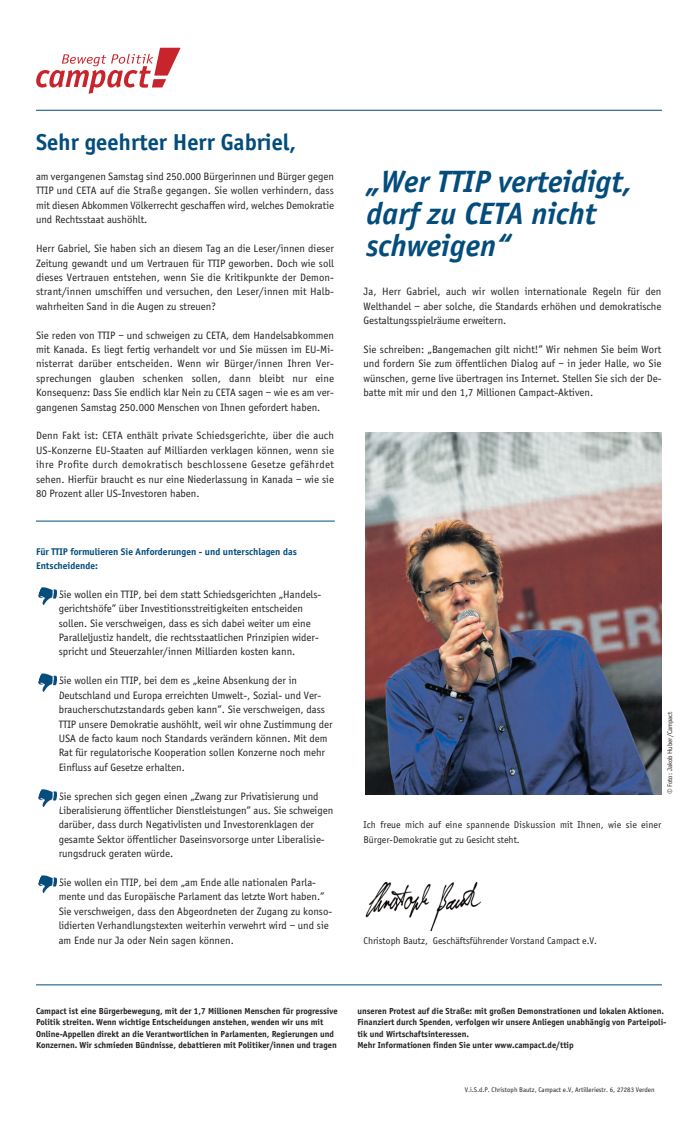
<style>
.page{position:relative;width:698px;height:1123px;background:#fff}
.page>*{position:absolute;margin:0;border:0;box-sizing:border-box;transform-origin:0 0}
.t1{font:italic 700 31.8px/31.8px "Officina Sans";color:#034c7c}
.t2{font:700 23.8px "Officina Sans";color:#034c7c}
.t3{font:11px/14.4px "Officina Sans";color:#231f20;text-align:justify}
.t4{font:10px/14.4px "Officina Sans";color:#231f20}
.t5{font:700 10px/14.4px "Officina Sans";color:#034c7c}
.t6{font:700 9px/11.5px "Officina Sans";color:#231f20}
.t7{font:7px "Officina Sans";color:#231f20}
</style>
<div class="page">
<img style="left:365px;top:881px;width:116px;height:50px">
<svg style="left:36px;top:48px;width:144px;height:46px"></svg>
<img style="left:38px;top:587px;width:19px;height:18px">
<hr style="left:36px;top:110px;width:625px;height:1px;background:#034c7c">
<img style="left:365px;top:432px;width:296px;height:362px">
<hr style="left:36px;top:520px;width:298px;height:1px;background:#034c7c">
<hr style="left:36px;top:984px;width:625px;height:1px;background:#034c7c">
<img style="left:38px;top:673px;width:19px;height:19px">
<img style="left:38px;top:789px;width:19px;height:18px">
<img style="left:38px;top:875px;width:19px;height:18px">
<h2 class="t2" style="left:36px;top:128px;width:261px">Sehr geehrter Herr Gabriel,</h2>
<p class="t3" style="left:36px;top:169px;width:299px">am vergangenen Samstag sind 250.000 Bürgerinnen und Bürger gegen TTIP und CETA auf die Straße gegangen. Sie wollen verhindern, dass mit diesen Abkommen Völkerrecht geschaffen wird, welches Demokratie und Rechtsstaat aushöhlt.</p>
<p class="t3" style="left:36px;top:241px;width:299px">Herr Gabriel, Sie haben sich an diesem Tag an die Leser/innen dieser Zeitung gewandt und um Vertrauen für TTIP geworben. Doch wie soll dieses Vertrauen entstehen, wenn Sie die Kritikpunkte der Demon&shy;strant/innen umschiffen und versuchen, den Leser/innen mit Halb&shy;wahrheiten Sand in die Augen zu streuen?</p>
<p class="t3" style="left:36px;top:328px;width:299px">Sie reden von TTIP – und schweigen zu CETA, dem Handelsabkommen mit Kanada. Es liegt fertig verhandelt vor und Sie müssen im EU-Mi&shy;nisterrat darüber entscheiden. Wenn wir Bürger/innen Ihren Ver&shy;sprechungen glauben schenken sollen, dann bleibt nur eine Konsequenz: Dass Sie endlich klar Nein zu CETA sagen – wie es am ver&shy;gangenen Samstag 250.000 Menschen von Ihnen gefordert haben.</p>
<p class="t3" style="left:36px;top:428px;width:299px">Denn Fakt ist: CETA enthält private Schiedsgerichte, über die auch US-Konzerne EU-Staaten auf Milliarden verklagen können, wenn sie ihre Profite durch demokratisch beschlossene Gesetze gefährdet sehen. Hierfür braucht es nur eine Niederlassung in Kanada – wie sie 80 Prozent aller US-Investoren haben.</p>
<p class="t5" style="left:36px;top:544px;width:262px">Für TTIP formulieren Sie Anforderungen - und unterschlagen das<br>Entscheidende:</p>
<p class="t3" style="left:59px;top:587px;width:264px;text-align:left">Sie wollen ein TTIP, bei dem statt Schiedsgerichten „Handels&shy;gerichtshöfe” über Investitionsstreitigkeiten entscheiden sollen. Sie verschweigen, dass es sich dabei weiter um eine Paralleljustiz handelt, die rechtsstaatlichen Prinzipien wider&shy;spricht und Steuerzahler/innen Milliarden kosten kann.</p>
<p class="t3" style="left:59px;top:673px;width:275px;text-align:left">Sie wollen ein TTIP, bei dem es „keine Absenkung der in Deutschland und Europa erreichten Umwelt-, Sozial- und Ver&shy;braucherschutzstandards geben kann”. Sie verschweigen, dass TTIP unsere Demokratie aushöhlt, weil wir ohne Zustimmung der USA de facto kaum noch Standards verändern können. Mit dem Rat für regulatorische Kooperation sollen Konzerne noch mehr Einfluss auf Gesetze erhalten.</p>
<p class="t3" style="left:59px;top:788px;width:276px;text-align:left">Sie sprechen sich gegen einen „Zwang zur Privatisierung und Liberalisierung öffentlicher Dienstleistungen” aus. Sie schweigen darüber, dass durch Negativlisten und Investorenklagen der gesamte Sektor öffentlicher Daseinsvorsorge unter Liberalisie&shy;rungsdruck geraten würde.</p>
<p class="t3" style="left:59px;top:875px;width:275px;text-align:left">Sie wollen ein TTIP, bei dem „am Ende alle nationalen Parla&shy;mente und das Europäische Parlament das letzte Wort haben.” Sie verschweigen, dass den Abgeordneten der Zugang zu konso&shy;lidierten Verhandlungstexten weiterhin verwehrt wird – und sie am Ende nur Ja oder Nein sagen können.</p>
<h1 class="t1" style="left:366px;top:165px;width:267px">„Wer TTIP verteidigt, darf zu CETA nicht schweigen“</h1>
<p class="t3" style="left:363px;top:284px;width:299px">Ja, Herr Gabriel, auch wir wollen internationale Regeln für den Welthandel – aber solche, die Standards erhöhen und demokratische Gestaltungsspielräume erweitern.</p>
<p class="t3" style="left:363px;top:342px;width:299px">Sie schreiben: „Bangemachen gilt nicht!” Wir nehmen Sie beim Wort und fordern Sie zum öffentlichen Dialog auf – in jeder Halle, wo Sie wünschen, gerne live übertragen ins Internet. Stellen Sie sich der De&shy;batte mit mir und den 1,7 Millionen Campact-Aktiven.</p>
<p class="t7" style="left:665px;top:794px;width:84px;rotate:-90deg">© Foto: Jakob Huber/Campact</p>
<p class="t4" style="left:363px;top:818px;width:299px">Ich freue mich auf eine spannende Diskussion mit Ihnen, wie sie einer<br>Bürger-Demokratie gut zu Gesicht steht.</p>
<p class="t4" style="left:363px;top:933px;width:235px">Christoph Bautz, Geschäftsführender Vorstand Campact e.V.</p>
<p class="t6" style="left:36px;top:1005px;width:303px">Campact ist eine Bürgerbewegung, mit der 1,7 Millionen Menschen für progressive Politik streiten. Wenn wichtige Entscheidungen anstehen, wenden wir uns mit Online-Appellen direkt an die Verantwortlichen in Parlamenten, Regierungen und Konzernen. Wir schmieden Bündnisse, debattieren mit Politiker/innen und tragen</p>
<p class="t6" style="left:357px;top:1005px;width:310px">unseren Protest auf die Straße: mit großen Demonstrationen und lokalen Aktionen.<br>Finanziert durch Spenden, verfolgen wir unsere Anliegen unabhängig von Parteipoli&shy;tik und Wirtschaftsinteressen.<br>Mehr Informationen finden Sie unter www.campact.de/ttip</p>
<p class="t7" style="left:464px;top:1086px;width:191px">V.i.S.d.P. Christoph Bautz, Campact e.V, Artilleriestr. 6, 27283 Verden</p>
</div>
